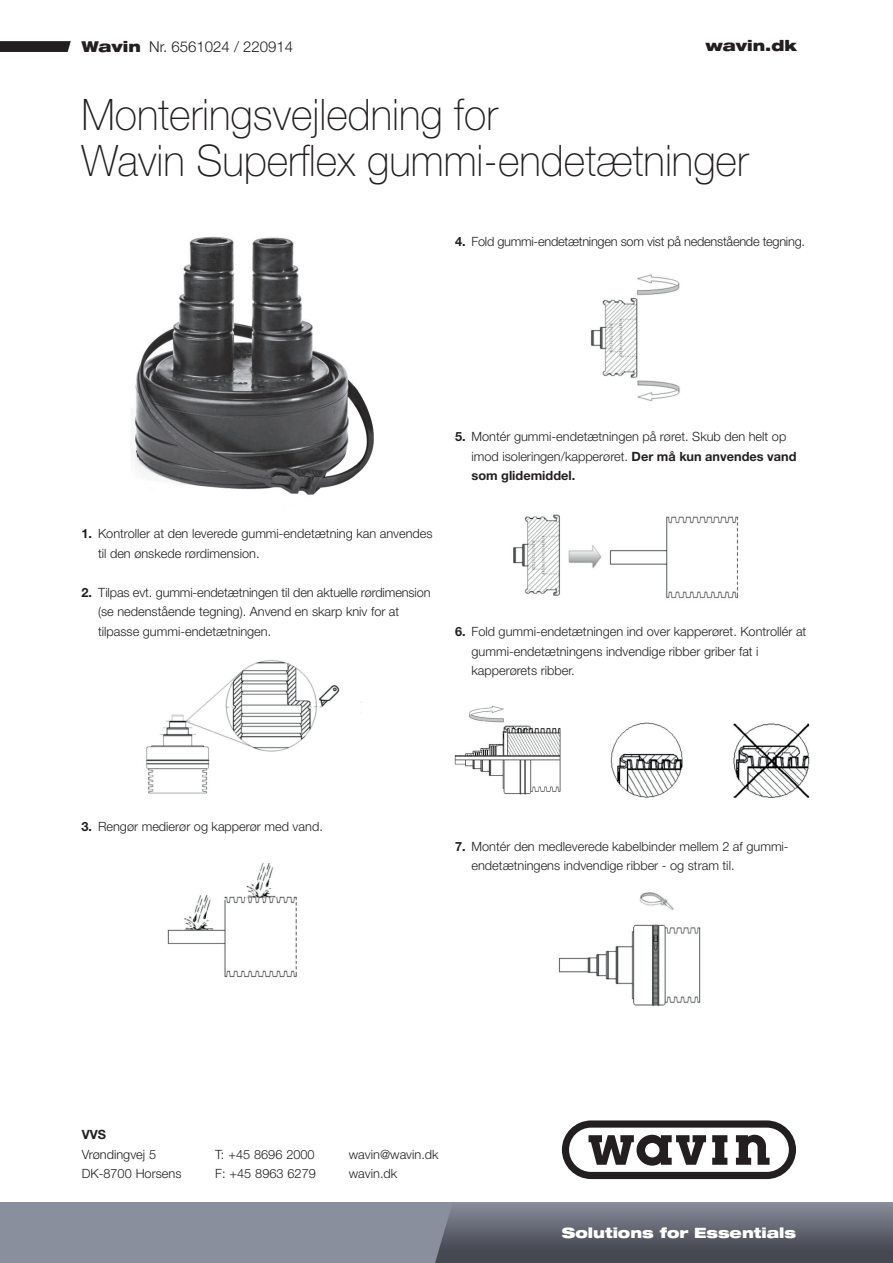
<style>
.page{position:relative;width:893px;height:1263px;background:#fff}
.page>*{position:absolute;margin:0;border:0;box-sizing:border-box;transform-origin:0 0}
.t1{font:100 43.5px/46.5px "Helvetica Neue";color:#231f20;scale:.95 1}
.t2{font:300 15px "Helvetica Neue";color:#231f20}
.t3{font:900 expanded 15px "Helvetica Neue";color:#231f20}
.t4{font:900 expanded 14.25px "Helvetica Neue";color:#fff}
.t5{font:300 12.75px/19.5px "Helvetica Neue";color:#231f20}
.t6{font:300 12.75px "Helvetica Neue";letter-spacing:-.02em;color:#231f20}
.t7{font:700 12.75px "Helvetica Neue";color:#231f20}
.s1{font-weight:900;font-stretch:expanded}
.s2{font-weight:700}
</style>
<div class="page">
<div style="left:0;top:1202px;width:891px;height:61px;background:#8a8f9d"></div>
<svg style="left:0;top:41px;width:71px;height:11px"></svg>
<svg style="left:435px;top:1202px;width:458px;height:61px"></svg>
<svg style="left:562px;top:1120px;width:234px;height:59px"></svg>
<img style="left:145px;top:660px;width:217px;height:134px">
<img style="left:167px;top:863px;width:130px;height:115px">
<img style="left:558px;top:892px;width:143px;height:115px">
<img style="left:591px;top:274px;width:89px;height:128px">
<img style="left:513px;top:514px;width:226px;height:85px">
<img style="left:454px;top:705px;width:356px;height:93px">
<img style="left:131px;top:236px;width:243px;height:259px">
<p class="t2" style="left:81px;top:38px;width:213px"><span class="s1">Wavin</span> Nr. 6561024 / 220914</p>
<p class="t3" style="left:705px;top:36px;width:93px">wavin.dk</p>
<p class="t1" style="left:81px;top:91px;width:704px">Monteringsvejledning for<br>Wavin Superflex gummi-endetætninger</p>
<p class="t6" style="left:455px;top:234px;width:352px"><span class="s2">4.</span> Fold gummi-endetætningen som vist på nedenstående tegning.</p>
<p class="t5" style="left:98px;top:524px;width:336px;text-indent:-16px"><span class="s2">1.</span> Kontroller at den leverede gummi-endetætning kan anvendes til den ønskede rørdimension.</p>
<p class="t5" style="left:98px;top:582px;width:334px;text-indent:-16px"><span class="s2">2.</span> Tilpas evt. gummi-endetætningen til den aktuelle rørdimension (se nedenstående tegning). Anvend en skarp kniv for at tilpasse gummi-endetætningen.</p>
<p class="t5" style="left:471px;top:426px;width:326px;text-indent:-16px"><span class="s2">5.</span> Montér gummi-endetætningen på røret. Skub den helt op imod isoleringen/kapperøret. <span class="s2">Der må kun anvendes vand som glidemiddel.</span></p>
<p class="t5" style="left:471px;top:621px;width:336px;text-indent:-16px"><span class="s2">6.</span> Fold gummi-endetætningen ind over kapperøret. Kontrollér at gummi-endetætningens indvendige ribber griber fat i kapperørets ribber.</p>
<p class="t5" style="left:81px;top:816px;width:243px"><span class="s2">3.</span> Rengør medierør og kapperør med vand.</p>
<p class="t5" style="left:471px;top:836px;width:319px;text-indent:-16px"><span class="s2">7.</span> Montér den medleverede kabelbinder mellem 2 af gummi&shy;endetætningens indvendige ribber - og stram til.</p>
<p class="t7" style="left:82px;top:1127px;width:26px">VVS</p>
<p class="t5" style="left:82px;top:1144px;width:76px">Vrøndingvej 5</p>
<p class="t5" style="left:82px;top:1164px;width:101px">DK-8700 Horsens</p>
<p class="t5" style="left:215px;top:1144px;width:101px">T: +45 8696 2000</p>
<p class="t5" style="left:215px;top:1164px;width:102px">F: +45 8963 6279</p>
<p class="t5" style="left:349px;top:1144px;width:91px">wavin@wavin.dk</p>
<p class="t5" style="left:349px;top:1164px;width:50px">wavin.dk</p>
<p class="t4" style="left:562px;top:1223px;width:236px">Solutions for Essentials</p>
</div>
